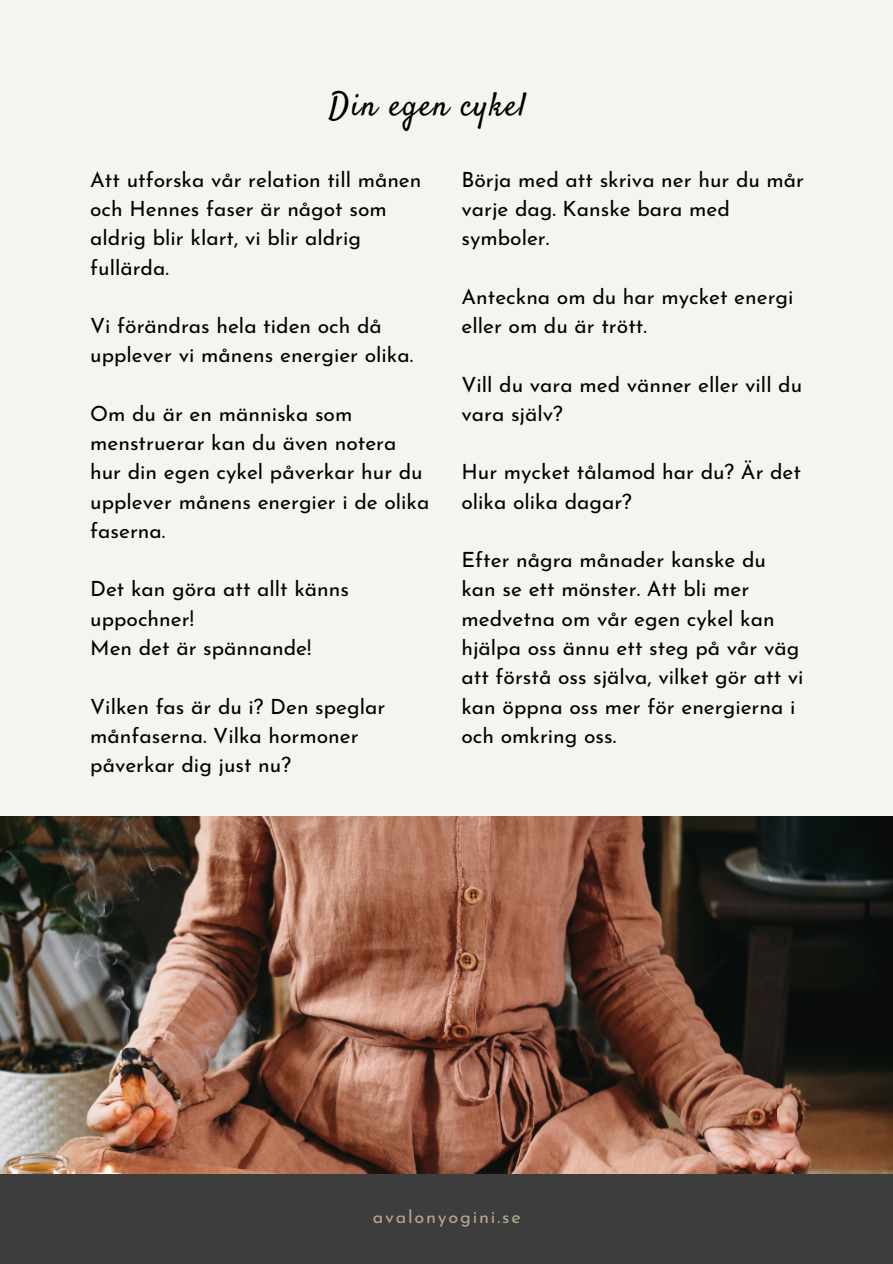
<style>
.page{position:relative;width:893px;height:1264px;background:#fff}
.page>*{position:absolute;margin:0;border:0;box-sizing:border-box;transform-origin:0 0}
.t1{font:33px "Satisfy";letter-spacing:.045em;color:#000}
.t2{font:21px/29.2px "Josefin Sans";color:#010101}
.t3{font:18px "Josefin Sans";letter-spacing:.1em;color:#b6a593}
</style>
<div class="page">
<div style="left:0;top:0;width:892px;height:1263px;background:#f6f4ef"></div>
<img style="left:0;top:816px;width:892px;height:358px">
<div style="left:0;top:1174px;width:892px;height:89px;background:#3d3d3d"></div>
<p class="t1" style="left:329px;top:84px;width:199px">Din egen cykel</p>
<h2 class="t2" style="left:90px;top:167px;width:333px">Att utforska vår relation till månen och Hennes faser är något som aldrig blir klart, vi blir aldrig fullärda.</h2>
<h2 class="t2" style="left:90px;top:313px;width:324px">Vi förändras hela tiden och då upplever vi månens energier olika.</h2>
<h2 class="t2" style="left:90px;top:401px;width:341px">Om du är en människa som menstruerar kan du även notera hur din egen cykel påverkar hur du upplever månens energier i de olika faserna.</h2>
<h2 class="t2" style="left:90px;top:576px;width:260px">Det kan göra att allt känns uppochner!<br>Men det är spännande!</h2>
<h2 class="t2" style="left:90px;top:693px;width:296px">Vilken fas är du i? Den speglar månfaserna. Vilka hormoner påverkar dig just nu?</h2>
<h2 class="t2" style="left:461px;top:167px;width:344px">Börja med att skriva ner hur du mår varje dag. Kanske bara med symboler.</h2>
<h2 class="t2" style="left:461px;top:284px;width:333px">Anteckna om du har mycket energi eller om du är trött.</h2>
<h2 class="t2" style="left:461px;top:372px;width:342px">Vill du vara med vänner eller vill du vara själv?</h2>
<h2 class="t2" style="left:461px;top:459px;width:341px">Hur mycket tålamod har du? Är det olika olika dagar?</h2>
<h2 class="t2" style="left:461px;top:547px;width:343px">Efter några månader kanske du kan se ett mönster. Att bli mer medvetna om vår egen cykel kan hjälpa oss ännu ett steg på vår väg att förstå oss själva, vilket gör att vi kan öppna oss mer för energierna i och omkring oss.</h2>
<h1 class="t3" style="left:372px;top:1209px;width:149px">avalonyogini.se</h1>
</div>
